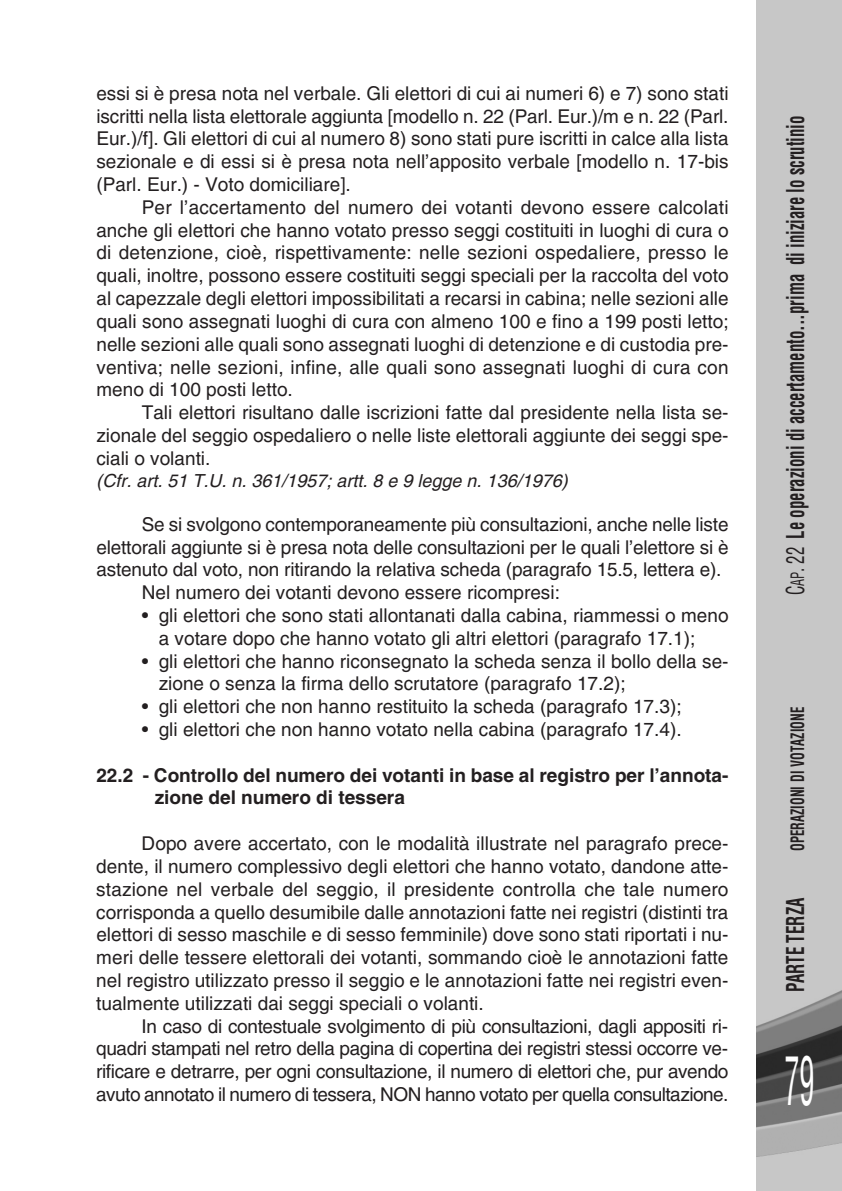
<style>
.page{position:relative;width:842px;height:1191px;background:#fff}
.page>*{position:absolute;margin:0;border:0;box-sizing:border-box;transform-origin:0 0}
.t1{font:condensed 66px "Helvetica";color:#fff;scale:.45 1}
.t2{font:700 condensed 24px "Helvetica";color:#231f20;scale:.7 1}
.t3{font:19px/22.8px "Helvetica";color:#231f20;text-align:justify}
.t4{font:700 19px/22.8px "Helvetica";color:#231f20}
.t5{font:italic 18px "Helvetica";color:#231f20}
.t6{font:700 condensed 18px "Helvetica";color:#231f20;scale:.7 1}
.s1{font-weight:400}
.s2{font-weight:400;font-size:18px}
</style>
<div class="page">
<img style="left:757px;top:0;width:85px;height:1191px">
<p class="t3" style="left:96px;top:82px;width:634px">essi si è presa nota nel verbale. Gli elettori di cui ai numeri 6) e 7) sono stati iscritti nella lista elettorale aggiunta [modello n. 22 (Parl. Eur.)/m e n. 22 (Parl.<br>Eur.)/f]. Gli elettori di cui al numero 8) sono stati pure iscritti in calce alla lista sezionale e di essi si è presa nota nell’apposito verbale [modello n. 17-bis (Parl. Eur.) - Voto domiciliare].</p>
<p class="t3" style="left:96px;top:196px;width:634px;text-indent:45px">Per l’accertamento del numero dei votanti devono essere calcolati anche gli elettori che hanno votato presso seggi costituiti in luoghi di cura o di detenzione, cioè, rispettivamente: nelle sezioni ospedaliere, presso le quali, inoltre, possono essere costituiti seggi speciali per la raccolta del voto al capezzale degli elettori impossibilitati a recarsi in cabina; nelle sezioni alle quali sono assegnati luoghi di cura con almeno 100 e fino a 199 posti letto; nelle sezioni alle quali sono assegnati luoghi di detenzione e di custodia pre&shy;ventiva; nelle sezioni, infine, alle quali sono assegnati luoghi di cura con meno di 100 posti letto.</p>
<p class="t3" style="left:96px;top:401px;width:634px;text-indent:45px">Tali elettori risultano dalle iscrizioni fatte dal presidente nella lista se&shy;zionale del seggio ospedaliero o nelle liste elettorali aggiunte dei seggi spe&shy;ciali o volanti.</p>
<p class="t5" style="left:96px;top:470px;width:473px">(Cfr. art. 51 T.U. n. 361/1957; artt. 8 e 9 legge n. 136/1976)</p>
<p class="t3" style="left:96px;top:513px;width:634px;text-indent:45px">Se si svolgono contemporaneamente più consultazioni, anche nelle liste elettorali aggiunte si è presa nota delle consultazioni per le quali l’elettore si è astenuto dal voto, non ritirando la relativa scheda (paragrafo 15.5, lettera e).</p>
<p class="t3" style="left:142px;top:581px;width:420px">Nel numero dei votanti devono essere ricompresi:</p>
<p class="t3" style="left:159px;top:604px;width:571px;text-indent:-17px">• gli elettori che sono stati allontanati dalla cabina, riammessi o meno a votare dopo che hanno votato gli altri elettori (paragrafo 17.1);</p>
<p class="t3" style="left:159px;top:649px;width:571px;text-indent:-17px">• gli elettori che hanno riconsegnato la scheda senza il bollo della se&shy;zione o senza la firma dello scrutatore (paragrafo 17.2);</p>
<p class="t3" style="left:142px;top:695px;width:541px">• gli elettori che non hanno restituito la scheda (paragrafo 17.3);</p>
<p class="t3" style="left:142px;top:718px;width:541px">• gli elettori che non hanno votato nella cabina (paragrafo 17.4).</p>
<p class="t4" style="left:155px;top:763px;width:575px;text-indent:-58px">22.2 - Controllo del numero dei votanti in base al registro per l’annota&shy;zione del numero di tessera</p>
<p class="t3" style="left:96px;top:832px;width:634px;text-indent:45px">Dopo avere accertato, con le modalità illustrate nel paragrafo prece&shy;dente, il numero complessivo degli elettori che hanno votato, dandone atte&shy;stazione nel verbale del seggio, il presidente controlla che tale numero corrisponda a quello desumibile dalle annotazioni fatte nei registri (distinti tra elettori di sesso maschile e di sesso femminile) dove sono stati riportati i nu&shy;meri delle tessere elettorali dei votanti, sommando cioè le annotazioni fatte nel registro utilizzato presso il seggio e le annotazioni fatte nei registri even&shy;tualmente utilizzati dai seggi speciali o volanti.</p>
<p class="t3" style="left:96px;top:1014px;width:634px;text-indent:45px">In caso di contestuale svolgimento di più consultazioni, dagli appositi ri&shy;quadri stampati nel retro della pagina di copertina dei registri stessi occorre ve&shy;rificare e detrarre, per ogni consultazione, il numero di elettori che, pur avendo avuto annotato il numero di tessera, NON hanno votato per quella consultazione.</p>
<p class="t2" style="left:782px;top:595px;width:687px;rotate:-90deg"><span class="s1">C</span><span class="s2">AP</span><span class="s1">. 22</span> Le operazioni di accertamento...prima di iniziare lo scrutinio</p>
<p class="t6" style="left:787px;top:850px;width:207px;rotate:-90deg">OPERAZIONI DI VOTAZIONE</p>
<p class="t2" style="left:782px;top:992px;width:137px;rotate:-90deg">PARTE TERZA</p>
<p class="t1" style="left:785px;top:1043px;width:68px">79</p>
</div>
